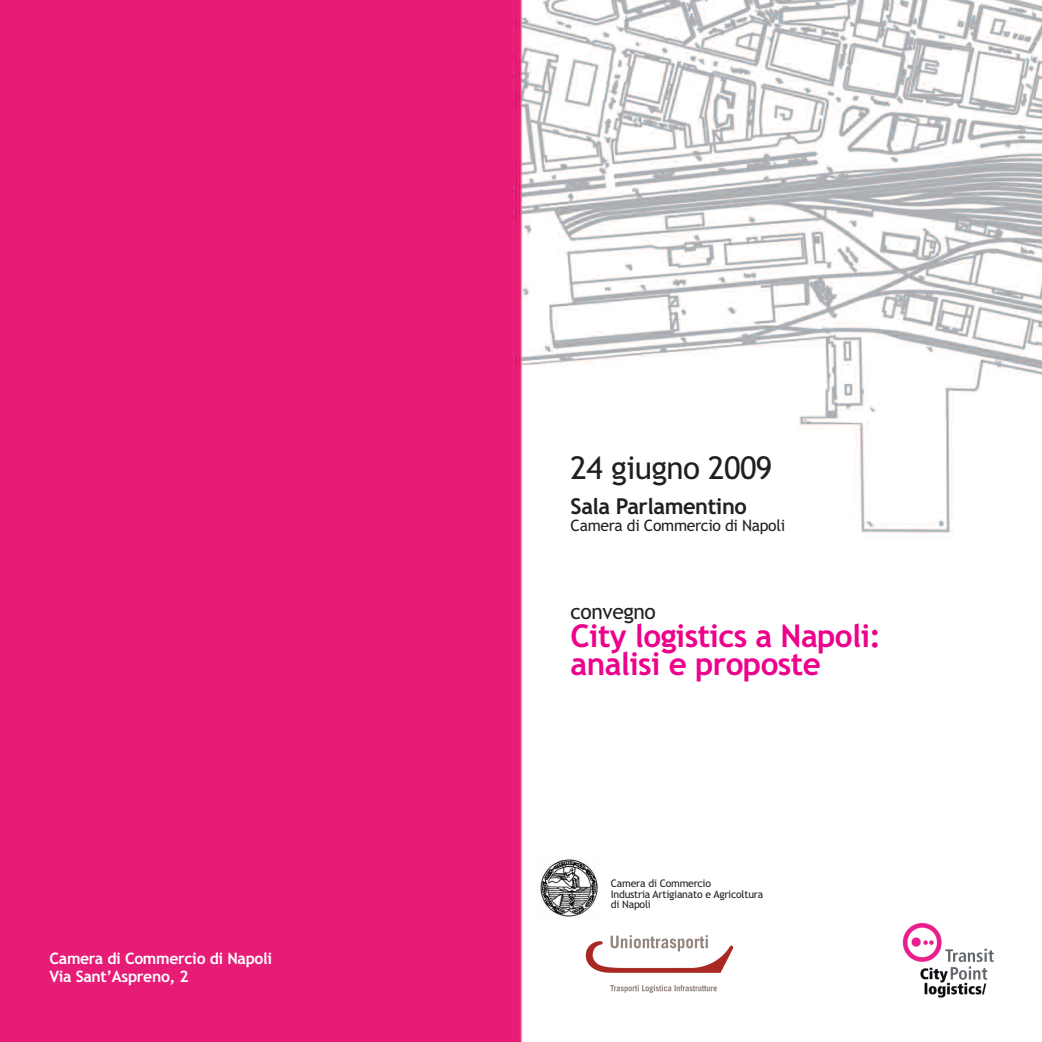
<style>
.page{position:relative;width:1042px;height:1042px;background:#fff}
.page>*{position:absolute;margin:0;border:0;box-sizing:border-box;transform-origin:0 0}
.t1{font:700 31.5px/28px "Trebuchet MS";letter-spacing:-.02em;color:#ed028c}
.t2{font:31.5px "Trebuchet MS";letter-spacing:-.02em;color:#231f20}
.t3{font:700 21.88px "Trebuchet MS";letter-spacing:-.02em;color:#231f20}
.t4{font:21px "Trebuchet MS";letter-spacing:-.02em;color:#231f20}
.t5{font:700 15.75px/17.5px "Trebuchet MS";letter-spacing:-.02em;color:#fff}
.t6{font:15.75px "Trebuchet MS";letter-spacing:-.02em;color:#231f20}
.t7{font:10.5px/10.5px "Trebuchet MS";letter-spacing:-.02em;color:#231f20}
</style>
<div class="page">
<img style="left:0;top:0;width:1042px;height:1042px">
<img style="left:582px;top:931px;width:155px;height:65px">
<img style="left:535px;top:855px;width:69px;height:68px">
<img style="left:890px;top:913px;width:115px;height:95px">
<h3 class="t5" style="left:50px;top:950px;width:224px">Camera di Commercio di Napoli<br>Via Sant’Aspreno, 2</h3>
<h1 class="t2" style="left:570px;top:449px;width:203px">24 giugno 2009</h1>
<h2 class="t3" style="left:570px;top:493px;width:178px">Sala Parlamentino</h2>
<h3 class="t6" style="left:570px;top:516px;width:216px">Camera di Commercio di Napoli</h3>
<h3 class="t4" style="left:570px;top:599px;width:87px">convegno</h3>
<h1 class="t1" style="left:570px;top:622px;width:312px">City logistics a Napoli: analisi e proposte</h1>
<p class="t7" style="left:611px;top:878px;width:154px">Camera di Commercio<br>Industria Artigianato e Agricoltura di Napoli</p>
</div>
